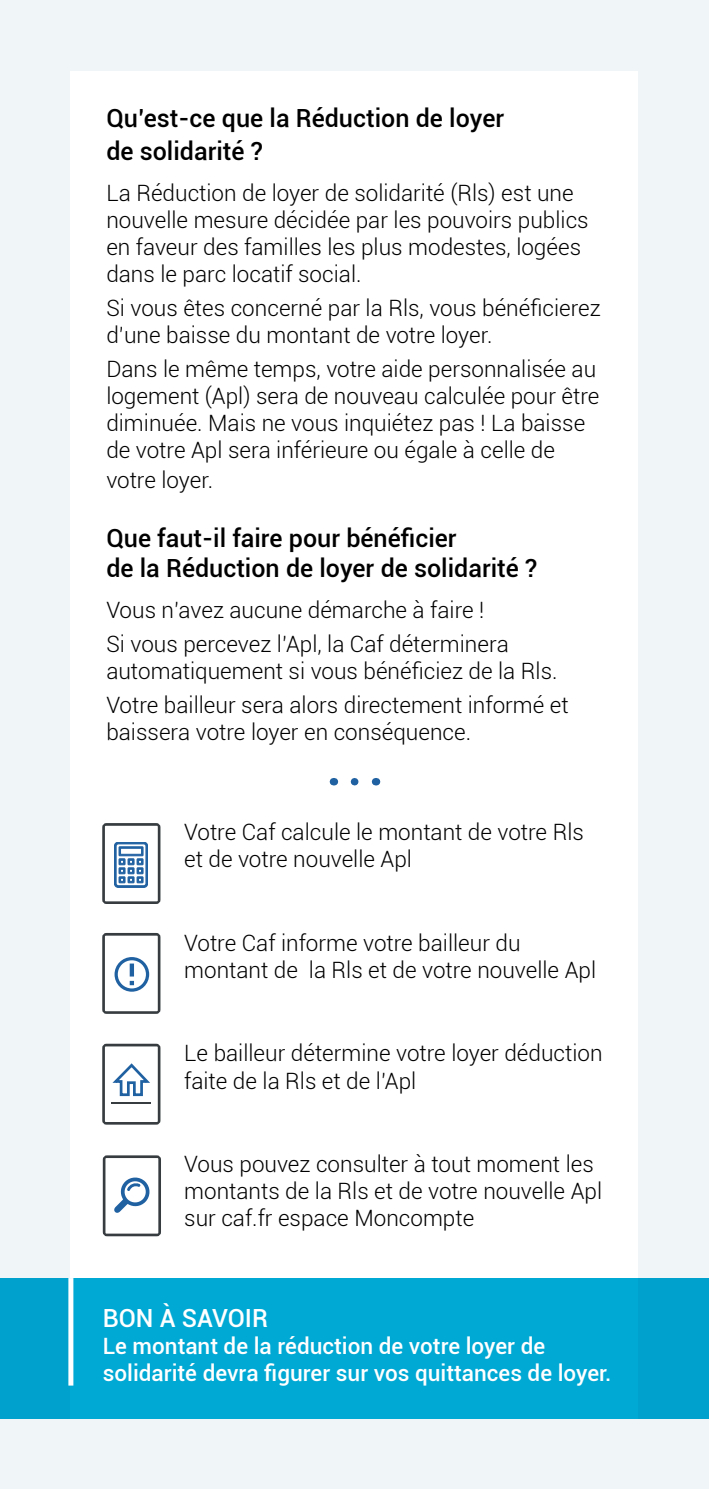
<style>
.page{position:relative;width:709px;height:1489px;background:#fff}
.page>*{position:absolute;margin:0;border:0;box-sizing:border-box;transform-origin:0 0}
.t1{font:500 25px/33px "Roboto";color:#000}
.t2{font:500 25px "Roboto";color:#fff}
.t3{font:300 22.5px/27px "Roboto";color:#000}
.t4{font:500 22.5px/27px "Roboto";color:#fff}
</style>
<div class="page">
<div style="left:0;top:0;width:709px;height:1488px;background:#f0f6f7"></div>
<div style="left:71px;top:71px;width:567px;height:1346px;background:#fff"></div>
<div style="left:0;top:1277px;width:709px;height:140px;background:#00a8d4"></div>
<div style="left:68px;top:1277px;width:5px;height:108px;background:#fff"></div>
<svg style="left:354px;top:778px;width:5px;height:7px"></svg>
<div style="left:102px;top:1043px;width:58px;height:81px;border:4px solid #363c3f;border-radius:2px"></div>
<div style="left:105px;top:1046px;width:53px;height:75px;background:#fff"></div>
<svg style="left:112px;top:1063px;width:38px;height:34px"></svg>
<hr style="left:112px;top:1102px;width:39px;height:2px;background:#363c3f">
<div style="left:102px;top:823px;width:58px;height:81px;border:4px solid #363c3f;border-radius:2px"></div>
<div style="left:105px;top:825px;width:53px;height:76px;background:#fff"></div>
<div style="left:103px;top:1155px;width:58px;height:81px;border:4px solid #363c3f;border-radius:2px"></div>
<div style="left:105px;top:1157px;width:53px;height:76px;background:#fff"></div>
<svg style="left:114px;top:1177px;width:36px;height:36px"></svg>
<svg style="left:115px;top:842px;width:32px;height:45px"></svg>
<div style="left:102px;top:932px;width:58px;height:81px;border:4px solid #363c3f;border-radius:2px"></div>
<div style="left:105px;top:935px;width:53px;height:76px;background:#fff"></div>
<svg style="left:114px;top:957px;width:35px;height:34px"></svg>
<p class="t1" style="left:106px;top:100px;width:399px">Qu’est-ce que la Réduction de loyer de solidarité ?</p>
<p class="t3" style="left:106px;top:179px;width:484px">La Réduction de loyer de solidarité (Rls) est une nouvelle mesure décidée par les pouvoirs publics en faveur des familles les plus modestes, logées dans le parc locatif social.</p>
<p class="t3" style="left:106px;top:294px;width:496px">Si vous êtes concerné par la Rls, vous bénéficierez d’une baisse du montant de votre loyer.</p>
<p class="t3" style="left:106px;top:355px;width:494px">Dans le même temps, votre aide personnalisée au logement (Apl) sera de nouveau calculée pour être diminuée. Mais ne vous inquiétez pas ! La baisse de votre Apl sera inférieure ou égale à celle de</p>
<p class="t3" style="left:106px;top:466px;width:108px">votre loyer.</p>
<p class="t1" style="left:106px;top:522px;width:432px;line-height:30px">Que faut-il faire pour bénéficier<br>de la Réduction de loyer de solidarité ?</p>
<p class="t3" style="left:106px;top:592px;width:404px;line-height:34px">Vous n’avez aucune démarche à faire !<br>Si vous percevez l’Apl, la Caf déterminera</p>
<p class="t3" style="left:106px;top:653px;width:464px;line-height:34px">automatiquement si vous bénéficiez de la Rls.<br>Votre bailleur sera alors directement informé et</p>
<p class="t3" style="left:106px;top:718px;width:366px">baissera votre loyer en conséquence.</p>
<p class="t3" style="left:184px;top:817px;width:401px">Votre Caf calcule le montant de votre Rls et de votre nouvelle Apl</p>
<p class="t3" style="left:184px;top:928px;width:413px">Votre Caf informe votre bailleur du montant de la Rls et de votre nouvelle Apl</p>
<p class="t3" style="left:184px;top:1039px;width:420px">Le bailleur détermine votre loyer déduction faite de la Rls et de l’Apl</p>
<p class="t3" style="left:184px;top:1149px;width:419px">Vous pouvez consulter à tout moment les montants de la Rls et de votre nouvelle Apl sur caf.fr espace Moncompte</p>
<p class="t2" style="left:103px;top:1300px;width:167px">Bon à savoir</p>
<p class="t4" style="left:103px;top:1331px;width:510px">Le montant de la réduction de votre loyer de solidarité devra figurer sur vos quittances de loyer.</p>
</div>
